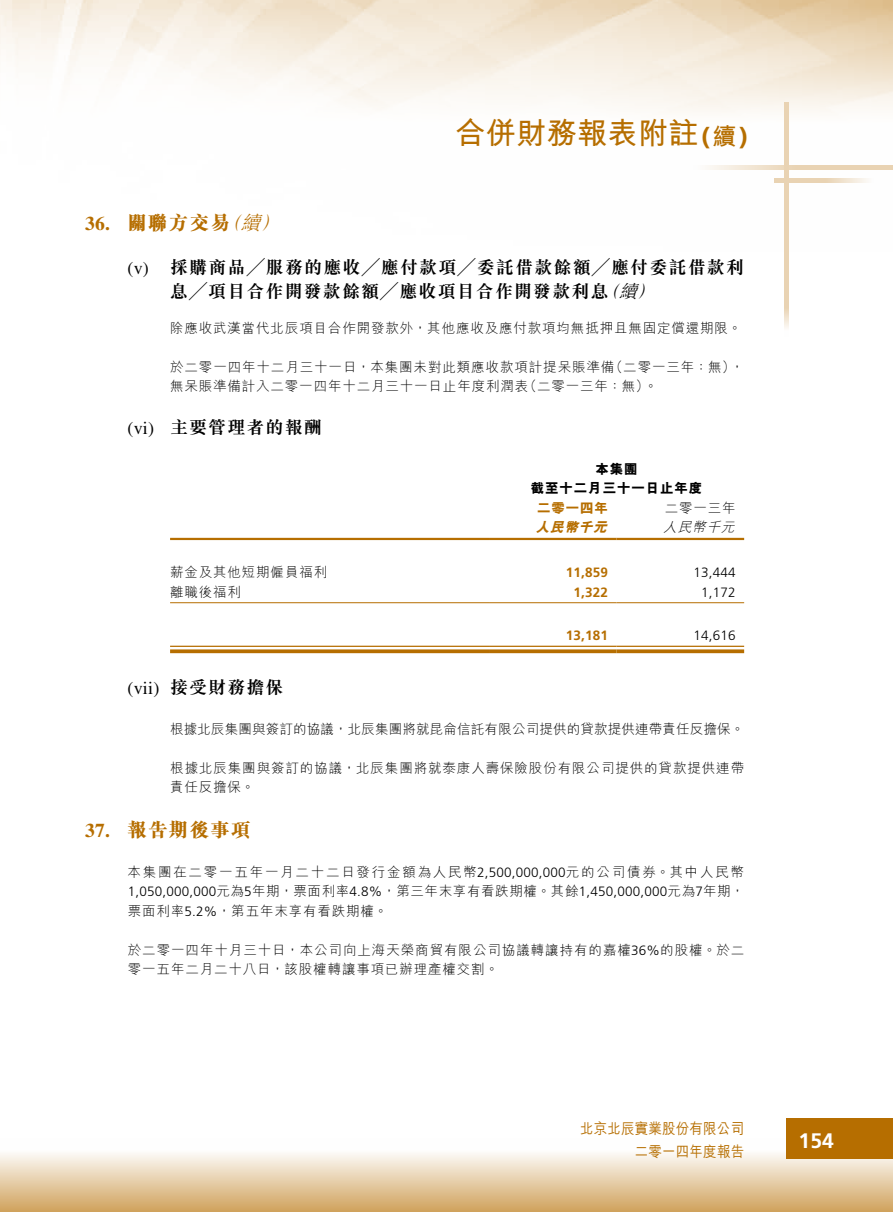
<style>
.page{position:relative;width:893px;height:1212px;background:#fff}
.page>*{position:absolute;margin:0;border:0;box-sizing:border-box;transform-origin:0 0}
.t1{font:700 30px "M Hei HK";letter-spacing:.015em;color:#b66e00}
.t2{font:700 24px "Frutiger LT Std";color:#b66e00}
.t3{font:700 21px "Frutiger LT Std";color:#fff}
.t4{font:800 19.5px "M Sung HK";letter-spacing:.06em;color:#b66e00}
.t5{font:700 19.5px "Times LT Std";color:#b66e00}
.t6{font:italic 300 19.5px "M Sung HK";color:#b66e00}
.t7{font:700 18px "M Sung HK";letter-spacing:.06em;color:#000}
.t8{font:18px "Times LT Std";color:#000}
.t9{font:italic 300 18px "M Sung HK";color:#000}
.t10{font:500 15px "M Hei HK";letter-spacing:.015em;color:#b66e00;scale:.9 1}
.t11{font:300 13.5px/19.5px "M Hei HK";letter-spacing:.065em;color:#000}
.t12{font:300 13.5px "Frutiger LT Std";letter-spacing:.015em;color:#000}
.t13{font:300 13.5px "M Hei HK";letter-spacing:.13em;color:#000}
.t14{font:300 13.5px "M Hei HK";letter-spacing:.015em;color:#000}
.t15{font:700 13.5px "Frutiger LT Std";letter-spacing:.015em;color:#b66e00}
.t16{font:800 13.5px/19.5px "M Hei HK";letter-spacing:.065em;color:#000;text-align:center}
.t17{font:800 13.5px "M Hei HK";letter-spacing:.065em;color:#b66e00}
.t18{font:italic 300 13.5px "M Hei HK";color:#000}
.t19{font:italic 800 13.5px "M Hei HK";color:#b66e00}
.s1{font-family:"M Hei HK"}
.s2{font-family:"Frutiger LT Std"}
</style>
<div class="page">
<div style="left:0;top:1138px;width:893px;height:74px;background:linear-gradient(to bottom,#fff,#d1a561)"></div>
<div style="left:787px;top:1118px;width:106px;height:41px;background:#b66e00"></div>
<svg style="left:698px;top:166px;width:195px;height:4px"></svg>
<svg style="left:774px;top:179px;width:98px;height:4px"></svg>
<div style="left:784px;top:102px;width:5px;height:235px;background:#e9d3b3"></div>
<hr style="left:170px;top:538px;width:319px;height:2px;background:#b66e00">
<hr style="left:489px;top:538px;width:128px;height:2px;background:#b66e00">
<hr style="left:617px;top:538px;width:127px;height:2px;background:#b66e00">
<hr style="left:170px;top:602px;width:319px;height:1px;background:#b66e00">
<hr style="left:489px;top:602px;width:128px;height:1px;background:#b66e00">
<hr style="left:617px;top:602px;width:127px;height:1px;background:#b66e00">
<hr style="left:170px;top:646px;width:319px;height:1px;background:#b66e00">
<svg style="left:170px;top:649px;width:319px;height:4px"></svg>
<hr style="left:489px;top:646px;width:128px;height:1px;background:#b66e00">
<svg style="left:489px;top:649px;width:128px;height:4px"></svg>
<hr style="left:617px;top:646px;width:127px;height:1px;background:#b66e00">
<svg style="left:617px;top:649px;width:127px;height:4px"></svg>
<h1 class="t1" style="left:455px;top:111px;width:244px">合併財務報表附註</h1>
<h2 class="t2" style="left:702px;top:122px;width:47px"><span class="s1">續</span>( (</h2>
<h3 class="t5" style="left:85px;top:212px;width:26px">36.</h3>
<h3 class="t5" style="left:85px;top:818px;width:26px">37.</h3>
<h3 class="t4" style="left:128px;top:213px;width:104px">關聯方交易</h3>
<h3 class="t6" style="left:241px;top:209px;width:28px">續</h3>
<h3 class="t6" style="left:221px;top:209px;width:28px">（</h3>
<h3 class="t6" style="left:260px;top:209px;width:28px">(</h3>
<h3 class="t8" style="left:128px;top:258px;width:23px">)v(</h3>
<h3 class="t8" style="left:128px;top:418px;width:28px">(vi)</h3>
<h3 class="t7" style="left:170px;top:258px;width:575px">採購商品╱服務的應收╱應付款項╱委託借款餘額╱應付委託借款利</h3>
<h3 class="t7" style="left:170px;top:282px;width:440px">息╱項目合作開發款餘額╱應收項目合作開發款利息</h3>
<p class="t11" style="left:170px;top:318px;width:573px">除應收武漢當代北辰項目合作開發款外，其他應收及應付款項均無抵押且無固定償還期限。</p>
<p class="t11" style="left:731px;top:357px;width:15px">，</p>
<h3 class="t9" style="left:619px;top:278px;width:26px">續</h3>
<h3 class="t9" style="left:600px;top:278px;width:26px">（</h3>
<h3 class="t9" style="left:637px;top:278px;width:26px">(</h3>
<p class="t11" style="left:610px;top:357px;width:127px">（二零一三年：無(</p>
<p class="t11" style="left:170px;top:357px;width:446px">於二零一四年十二月三十一日，本集團未對此類應收款項計提呆賬準備</p>
<p class="t11" style="left:523px;top:376px;width:127px">（二零一三年：無(</p>
<p class="t11" style="left:170px;top:376px;width:360px">無呆賬準備計入二零一四年十二月三十一日止年度利潤表</p>
<h3 class="t7" style="left:170px;top:419px;width:153px">主要管理者的報酬</h3>
<p class="t11" style="left:644px;top:376px;width:15px">。</p>
<p class="t16" style="left:531px;top:459px;width:173px">本集團<br>截至十二月三十一日止年度</p>
<p class="t11" style="left:665px;top:498px;width:72px">二零一三年</p>
<p class="t17" style="left:537px;top:501px;width:72px">二零一四年</p>
<p class="t11" style="left:170px;top:562px;width:159px">薪金及其他短期僱員福利</p>
<p class="t11" style="left:170px;top:582px;width:72px">離職後福利</p>
<p class="t19" style="left:536px;top:521px;width:76px">人民幣千元</p>
<p class="t18" style="left:663px;top:520px;width:76px">人民幣千元</p>
<p class="t15" style="left:566px;top:565px;width:44px">11,859</p>
<p class="t12" style="left:693px;top:565px;width:44px">13,444</p>
<p class="t15" style="left:574px;top:584px;width:36px">1,322</p>
<p class="t12" style="left:701px;top:584px;width:36px">1,172</p>
<p class="t15" style="left:566px;top:628px;width:44px">13,181</p>
<p class="t12" style="left:693px;top:628px;width:44px">14,616</p>
<h3 class="t8" style="left:128px;top:678px;width:33px">(vii)</h3>
<h3 class="t7" style="left:170px;top:679px;width:115px">接受財務擔保</h3>
<p class="t14" style="left:170px;top:722px;width:576px">根據北辰集團與簽訂的協議，北辰集團將就昆侖信託有限公司提供的貸款提供連帶責任反擔保。</p>
<p class="t11" style="left:170px;top:758px;width:576px">根據北辰集團與簽訂的協議，北辰集團將就泰康人壽保險股份有限公司提供的貸款提供連帶責任反擔保。</p>
<h3 class="t4" style="left:128px;top:820px;width:125px">報告期後事項</h3>
<p class="t13" style="left:128px;top:865px;width:618px">本集團在二零一五年一月二十二日發行金額為人民幣<span class="s2">2,500,000,000</span>元的公司債券。其中人民幣</p>
<p class="t12" style="left:128px;top:884px;width:618px">1,050,000,000<span class="s1">元為</span>5<span class="s1">年期，票面利率</span>4.8%<span class="s1">，第三年末享有看跌期權。其餘</span>1,450,000,000<span class="s1">元為</span>7<span class="s1">年期，</span></p>
<p class="t11" style="left:128px;top:900px;width:261px">票面利率<span class="s2">5.2%</span>，第五年末享有看跌期權。</p>
<p class="t11" style="left:128px;top:939px;width:618px">於二零一四年十月三十日，本公司向上海天榮商貿有限公司協議轉讓持有的嘉權<span class="s2">36%</span>的股權。於二零一五年二月二十八日，該股權轉讓事項已辦理產權交割。</p>
<p class="t10" style="left:580px;top:1118px;width:184px">北京北辰實業股份有限公司</p>
<p class="t10" style="left:635px;top:1140px;width:123px">二零一四年度報告</p>
<h3 class="t3" style="left:798px;top:1128px;width:37px">154</h3>
</div>
